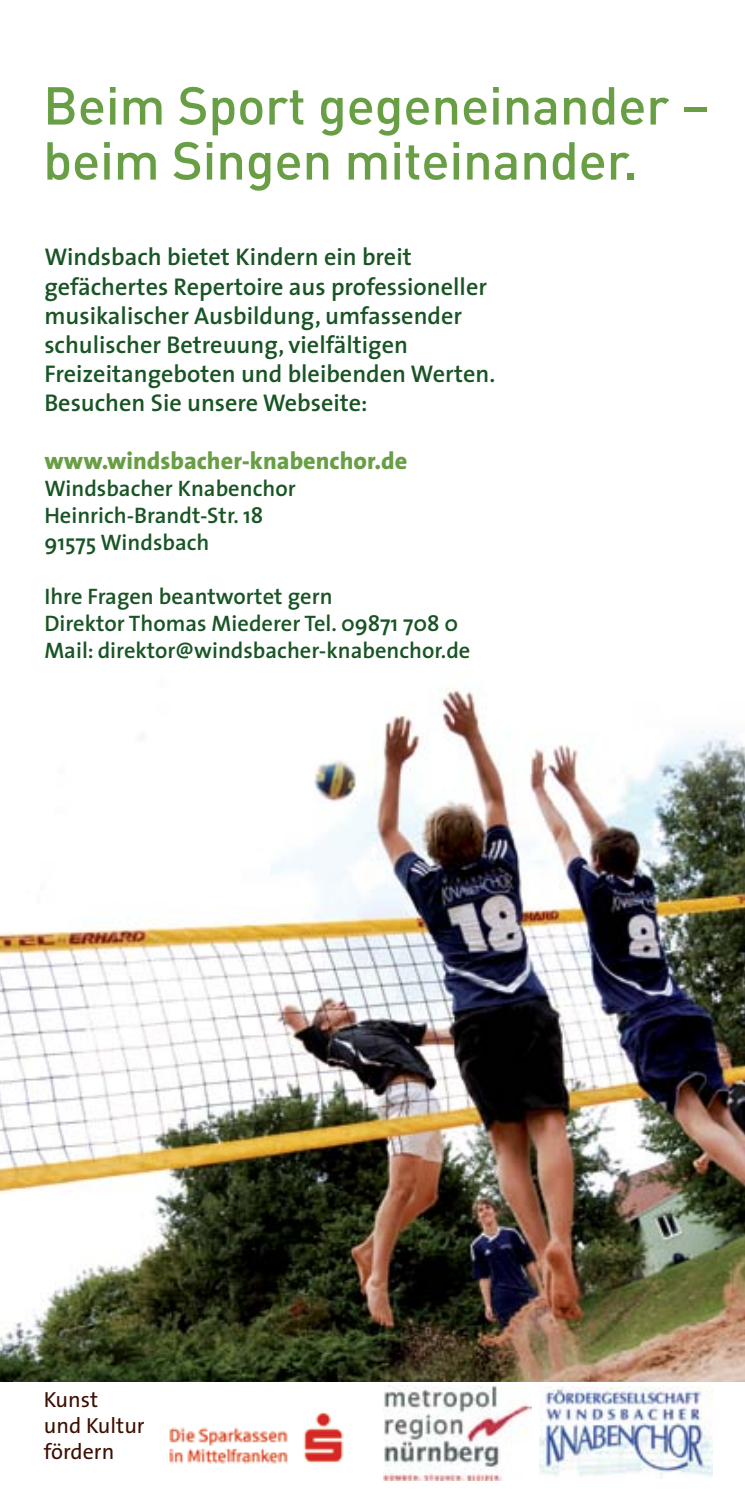
<style>
.page{position:relative;width:745px;height:1489px;background:#fff}
.page>*{position:absolute;margin:0;border:0;box-sizing:border-box;transform-origin:0 0}
.t1{font:500 52.5px/55px "DIN";letter-spacing:-.005em;color:#689e44}
.t2{font:600 24.25px/29px "The Sans";color:#185424}
.t3{font:800 24.25px "The Sans";color:#689e44}
.t4{font:600 22.5px/27px "The Sans";color:#185424}
.t5{font:22px/26.2px "The Sans";color:#3b0f00}
</style>
<div class="page">
<img style="left:0;top:687px;width:744px;height:694px">
<img style="left:383px;top:1385px;width:148px;height:95px">
<img style="left:169px;top:1412px;width:175px;height:52px">
<img style="left:539px;top:1386px;width:173px;height:92px">
<h1 class="t1" style="left:43px;top:76px;width:667px">Beim Sport gegeneinander – beim Singen miteinander.</h1>
<p class="t2" style="left:44px;top:242px;width:452px">Windsbach bietet Kindern ein breit gefächertes Repertoire aus professioneller musikalischer Ausbildung, umfassender schulischer Betreuung, vielfältigen Freizeitangeboten und bleibenden Werten.<br>Besuchen Sie unsere Webseite:</p>
<p class="t3" style="left:44px;top:440px;width:364px">www.windsbacher-knabenchor.de</p>
<p class="t4" style="left:44px;top:474px;width:253px">Windsbacher Knabenchor<br>Heinrich-Brandt-Str. 18<br>91575 Windsbach</p>
<p class="t4" style="left:44px;top:582px;width:427px">Ihre Fragen beantwortet gern<br>Direktor Thomas Miederer Tel. 09871 708 0<br>Mail: direktor@windsbacher-knabenchor.de</p>
<p class="t5" style="left:44px;top:1385px;width:102px">Kunst<br>und Kultur fördern</p>
</div>
